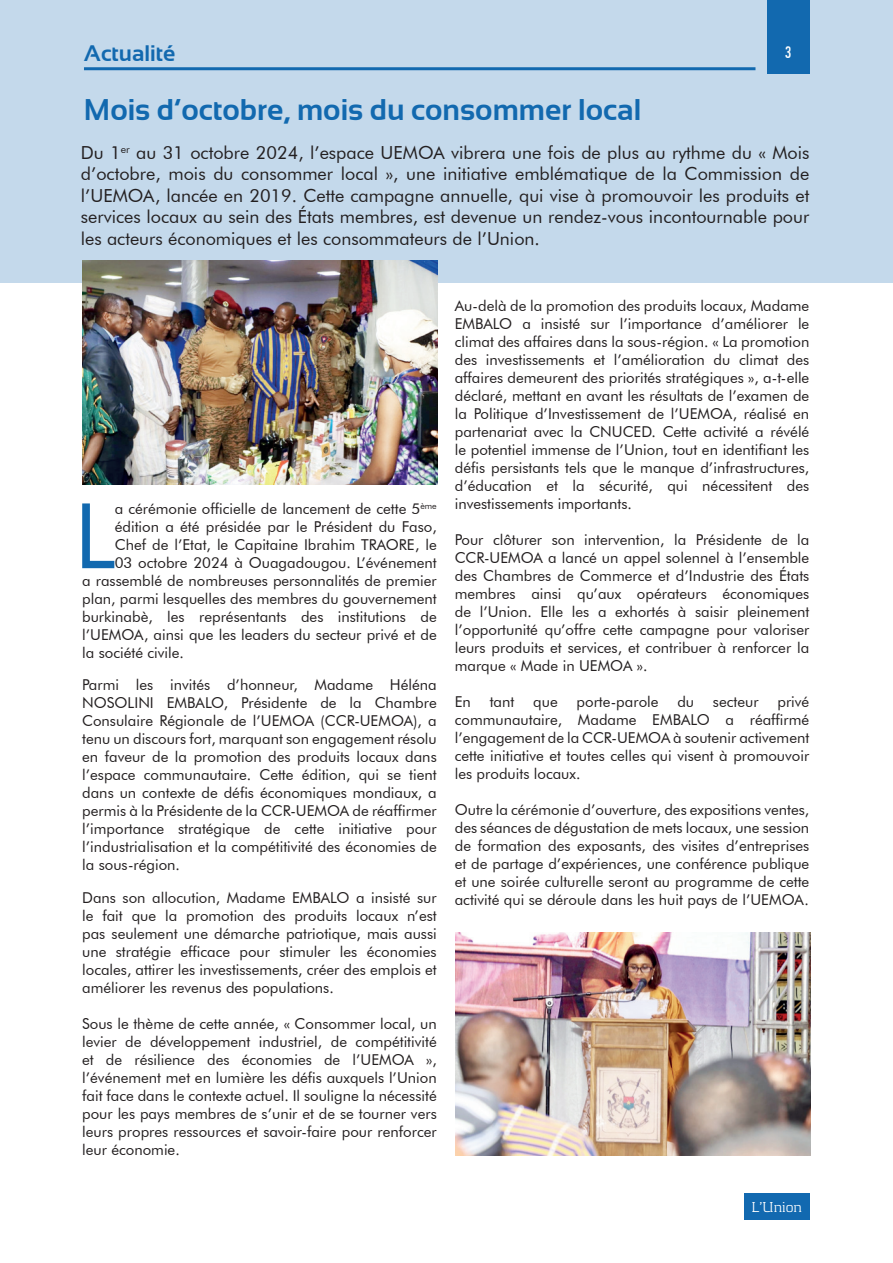
<style>
.page{position:relative;width:893px;height:1263px;background:#fff}
.page>*{position:absolute;margin:0;border:0;box-sizing:border-box;transform-origin:0 0}
.t1{font:90.6px "Futura BT";color:#1269af}
.t2{font:700 30px "Sansation";color:#1269af}
.t3{font:700 22.5px "Sansation";color:#1269af}
.t4{font:18px/21.6px "Futura BT";color:#231f20;text-align:justify}
.t5{font:15px/18px "Futura BT";color:#231f20;text-align:justify}
.t6{font:300 15px "Kontrapunkt";color:#fff}
.t7{font:15px "Futura Cond Demi";color:#fff}
</style>
<div class="page">
<div style="left:0;top:0;width:893px;height:283px;background:#c4d9eb"></div>
<div style="left:767px;top:0;width:42px;height:73px;background:#1269af"></div>
<hr style="left:84px;top:67px;width:671px;height:3px;background:#1269af">
<div style="left:744px;top:1193px;width:65px;height:26px;background:#1269b0"></div>
<hr style="left:0;top:0;width:1px;height:1263px;background:#a74a44">
<img style="left:82px;top:261px;width:355px;height:224px">
<img style="left:455px;top:932px;width:356px;height:224px">
<h3 class="t3" style="left:84px;top:40px;width:93px">Actualité</h3>
<p class="t7" style="left:785px;top:43px;width:8px">3</p>
<h2 class="t2" style="left:84px;top:92px;width:559px">Mois d’octobre, mois du consommer local</h2>
<p class="t4" style="left:81px;top:141px;width:730px">Du 1<sup>er</sup> au 31 octobre 2024, l’espace UEMOA vibrera une fois de plus au rythme du « Mois d’octobre, mois du consommer local », une initiative emblématique de la Commission de l’UEMOA, lancée en 2019. Cette campagne annuelle, qui vise à promouvoir les produits et services locaux au sein des États membres, est devenue un rendez-vous incontournable pour les acteurs économiques et les consommateurs de l’Union.</p>
<h1 class="t1" style="left:74px;top:481px;width:43px">L</h1>
<p class="t5" style="left:115px;top:500px;width:323px">a cérémonie officielle de lancement de cette 5<sup>ème</sup></p>
<p class="t5" style="left:115px;top:518px;width:323px">édition a été présidée par le Président du Faso,</p>
<p class="t5" style="left:115px;top:536px;width:323px">Chef de l’Etat, le Capitaine Ibrahim TRAORE, le</p>
<p class="t5" style="left:115px;top:554px;width:323px">03 octobre 2024 à Ouagadougou. L’événement</p>
<p class="t5" style="left:82px;top:572px;width:356px">a rassemblé de nombreuses personnalités de premier</p>
<p class="t5" style="left:82px;top:590px;width:356px">plan, parmi lesquelles des membres du gouvernement</p>
<p class="t5" style="left:82px;top:608px;width:356px">burkinabè, les représentants des institutions de</p>
<p class="t5" style="left:82px;top:626px;width:356px">l’UEMOA, ainsi que les leaders du secteur privé et de</p>
<p class="t5" style="left:82px;top:644px;width:103px">la société civile.</p>
<p class="t5" style="left:82px;top:675px;width:356px">Parmi les invités d’honneur, Madame Héléna NOSOLINI EMBALO, Présidente de la Chambre Consulaire Régionale de l’UEMOA (CCR-UEMOA), a tenu un discours fort, marquant son engagement résolu en faveur de la promotion des produits locaux dans l’espace communautaire. Cette édition, qui se tient dans un contexte de défis économiques mondiaux, a permis à la Présidente de la CCR-UEMOA de réaffirmer l’importance stratégique de cette initiative pour l’industrialisation et la compétitivité des économies de la sous-région.</p>
<p class="t5" style="left:82px;top:888px;width:356px">Dans son allocution, Madame EMBALO a insisté sur le fait que la promotion des produits locaux n’est pas seulement une démarche patriotique, mais aussi une stratégie efficace pour stimuler les économies locales, attirer les investissements, créer des emplois et améliorer les revenus des populations.</p>
<p class="t5" style="left:82px;top:1014px;width:356px">Sous le thème de cette année, « Consommer local, un levier de développement industriel, de compétitivité et de résilience des économies de l’UEMOA », l’événement met en lumière les défis auxquels l’Union fait face dans le contexte actuel. Il souligne la nécessité pour les pays membres de s’unir et de se tourner vers leurs propres ressources et savoir-faire pour renforcer leur économie.</p>
<p class="t5" style="left:455px;top:297px;width:356px">Au-delà de la promotion des produits locaux, Madame EMBALO a insisté sur l’importance d’améliorer le climat des affaires dans la sous-région. « La promotion des investissements et l’amélioration du climat des affaires demeurent des priorités stratégiques », a-t-elle déclaré, mettant en avant les résultats de l’examen de la Politique d’Investissement de l’UEMOA, réalisé en partenariat avec la CNUCED. Cette activité a révélé le potentiel immense de l’Union, tout en identifiant les défis persistants tels que le manque d’infrastructures, d’éducation et la sécurité, qui nécessitent des investissements importants.</p>
<p class="t5" style="left:455px;top:531px;width:356px">Pour clôturer son intervention, la Présidente de la CCR-UEMOA a lancé un appel solennel à l’ensemble des Chambres de Commerce et d’Industrie des États membres ainsi qu’aux opérateurs économiques de l’Union. Elle les a exhortés à saisir pleinement l’opportunité qu’offre cette campagne pour valoriser leurs produits et services, et contribuer à renforcer la marque « Made in UEMOA ».</p>
<p class="t5" style="left:455px;top:693px;width:18px">En</p>
<p class="t5" style="left:490px;top:693px;width:26px">tant</p>
<p class="t5" style="left:533px;top:693px;width:26px">que</p>
<p class="t5" style="left:577px;top:693px;width:83px">porte-parole</p>
<p class="t5" style="left:677px;top:693px;width:18px">du</p>
<p class="t5" style="left:713px;top:693px;width:47px">secteur</p>
<p class="t5" style="left:455px;top:693px;width:356px;text-indent:323px">privé communautaire, Madame EMBALO a réaffirmé l’engagement de la CCR-UEMOA à soutenir activement cette initiative et toutes celles qui visent à promouvoir les produits locaux.</p>
<p class="t5" style="left:455px;top:801px;width:356px">Outre la cérémonie d’ouverture, des expositions ventes, des séances de dégustation de mets locaux, une session de formation des exposants, des visites d’entreprises et de partage d’expériences, une conférence publique et une soirée culturelle seront au programme de cette activité qui se déroule dans les huit pays de l’UEMOA.</p>
<p class="t6" style="left:751px;top:1198px;width:52px">L’Union</p>
</div>
